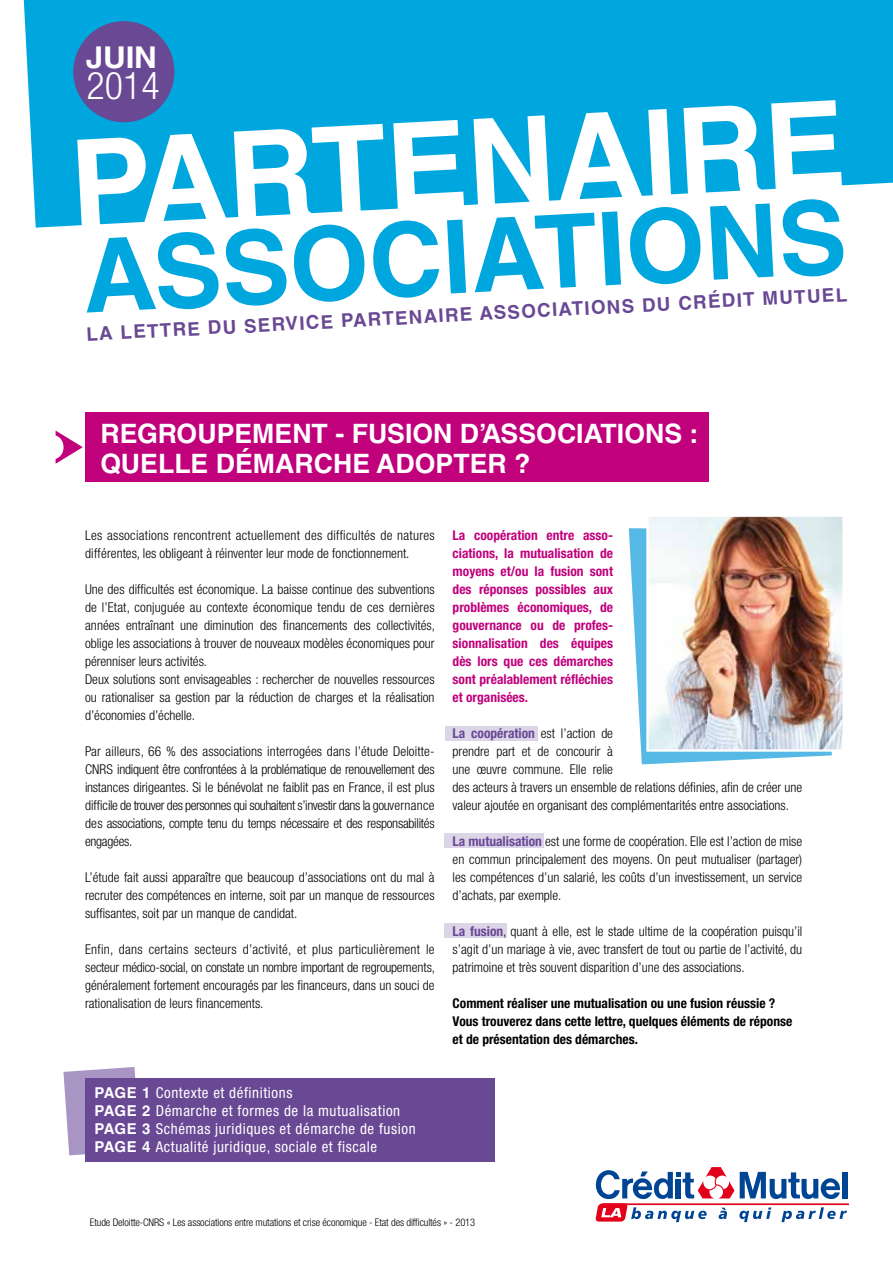
<style>
.page{position:relative;width:893px;height:1263px;background:#fff}
.page>*{position:absolute;margin:0;border:0;box-sizing:border-box;transform-origin:0 0}
.t1{font:700 121.65px "Helvetica LT Std";color:#fff}
.t2{font:700 102px "Helvetica LT Std";color:#00a6de}
.t3{font:300 condensed 38.1px "Helvetica Neue LT";color:#fff}
.t4{font:700 30px "Helvetica LT Std";color:#fff;scale:1.05 1}
.t5{font:700 26.7px "Helvetica LT Std";color:#fff}
.t6{font:700 18.75px "Helvetica LT Std";color:#694894}
.t7{font:condensed 15px/18px "Helvetica Neue";letter-spacing:.04em;color:#fff}
.t8{font:300 condensed 13.5px/18px "Helvetica Neue";color:#000;text-align:justify}
.t9{font:700 condensed 13.5px/18px "Helvetica Neue";color:#c1007c;text-align:justify}
.t10{font:700 condensed 13.5px/18px "Helvetica Neue";color:#000}
.t11{font:300 condensed 13.5px/18px "Helvetica Neue";letter-spacing:.02em;color:#000}
.t12{font:300 condensed 10.5px "Helvetica Neue";letter-spacing:-.01em;color:#000}
.s1{font-family:"Helvetica LT Std";font-weight:700;font-stretch:normal}
.s2{font-weight:700;color:#694894}
</style>
<div class="page">
<div style="left:444px;top:833px;width:100px;height:15px;background:#dcd5e8"></div>
<div style="left:444px;top:923px;width:62px;height:15px;background:#dcd5e8"></div>
<div style="left:445px;top:726px;width:93px;height:15px;background:#dcd5e8"></div>
<svg style="left:63px;top:1067px;width:73px;height:88px"></svg>
<svg style="left:24px;top:0;width:869px;height:228px;background:#1cafe1"></svg>
<div style="left:73px;top:21px;width:101px;height:101px;background:#694894;border-radius:50%"></div>
<div style="left:85px;top:412px;width:624px;height:70px;background:#c1007c"></div>
<svg style="left:56px;top:431px;width:27px;height:33px"></svg>
<div style="left:43px;top:435px;width:21px;height:24px;background:#fff;border-radius:50%"></div>
<div style="left:85px;top:1078px;width:410px;height:84px;background:#694894"></div>
<svg style="left:595px;top:1167px;width:254px;height:55px"></svg>
<svg style="left:629px;top:528px;width:203px;height:236px;fill:#55b8e5"></svg>
<img style="left:649px;top:517px;width:193px;height:232px">
<div style="left:646px;top:514px;width:199px;height:238px;border:2px solid #fff"></div>
<h3 class="t4" style="left:86px;top:40px;width:69px">JUIN</h3>
<h3 class="t3" style="left:87px;top:64px;width:75px">2014</h3>
<h1 class="t1" style="left:66px;top:111px;width:777px;rotate:-3deg">PARTENAIRE</h1>
<h2 class="t2" style="left:79px;top:215px;width:766px;rotate:-3deg">ASSOCIATIONS</h2>
<h3 class="t6" style="left:86px;top:323px;width:763px;rotate:-3deg">LA LETTRE DU SERVICE PARTENAIRE ASSOCIATIONS DU CRÉDIT MUTUEL</h3>
<h3 class="t5" style="left:100px;top:417px;width:78px">REGROUPEMENT</h3>
<h3 class="t5" style="left:335px;top:417px;width:50px">- FUSION</h3>
<h3 class="t5" style="left:460px;top:417px;width:40px">D’ASSOCIATIONS</h3>
<h3 class="t5" style="left:690px;top:417px;width:10px">:</h3>
<h3 class="t5" style="left:100px;top:447px;width:39px">QUELLE</h3>
<h3 class="t5" style="left:216px;top:447px;width:21px">DÉMARC</h3>
<h3 class="t5" style="left:333px;top:447px;width:63px">HE ADOPTER</h3>
<h3 class="t5" style="left:514px;top:447px;width:18px">?</h3>
<p class="t11" style="left:85px;top:526px;width:351px">Les associations rencontrent actuellement des difficultés de natures différentes, les obligeant à réinventer leur mode de fonctionnement.</p>
<p class="t8" style="left:85px;top:580px;width:352px;text-align:left">Une des difficultés est économique. La baisse continue des subventions de l’Etat, conjuguée au contexte économique tendu de ces dernières années entraînant une diminution des financements des collectivités, oblige les associations à trouver de nouveaux modèles économiques pour pérenniser leurs activités.<br>Deux solutions sont envisageables : rechercher de nouvelles ressources ou rationaliser sa gestion par la réduction de charges et la réalisation d’économies d’échelle.</p>
<p class="t8" style="left:85px;top:742px;width:351px">Par ailleurs, 66 % des associations interrogées dans l’étude Deloitte-CNRS indiquent être confrontées à la problématique de renouvellement des instances dirigeantes. Si le bénévolat ne faiblit pas en France, il est plus difficile de trouver des personnes qui souhaitent s’investir dans la gouvernance des associations, compte tenu du temps nécessaire et des responsabilités engagées.</p>
<p class="t8" style="left:85px;top:868px;width:351px">L’étude fait aussi apparaître que beaucoup d’associations ont du mal à recruter des compétences en interne, soit par un manque de ressources suffisantes, soit par un manque de candidat.</p>
<p class="t8" style="left:85px;top:940px;width:352px">Enfin, dans certains secteurs d’activité, et plus particulièrement le secteur médico-social, on constate un nombre important de regroupements, généralement fortement encouragés par les financeurs, dans un souci de rationalisation de leurs financements.</p>
<p class="t7" style="left:95px;top:1084px;width:323px"><span class="s1">PAGE 1</span> Contexte et définitions<br><span class="s1">PAGE 2</span> Démarche et formes de la mutualisation <span class="s1">PAGE 3</span> Schémas juridiques et démarche de fusion <span class="s1">PAGE 4</span> Actualité juridique, sociale et fiscale</p>
<p class="t9" style="left:453px;top:526px;width:162px">La coopération entre asso&shy;ciations, la mutualisation de moyens et/ou la fusion sont des réponses possibles aux problèmes économiques, de gouvernance ou de profes&shy;sionnalisation des équipes dès lors que ces démarches sont préalablement réfléchies et organisées.</p>
<p class="t8" style="left:453px;top:724px;width:351px;text-align:left"><span class="s2">La coopération</span> est l’action de<br>prendre part et de concourir à<br>une œuvre commune. Elle relie<br>des acteurs à travers un ensemble de relations définies, afin de créer une valeur ajoutée en organisant des complémentarités entre associations.</p>
<p class="t8" style="left:453px;top:832px;width:351px"><span class="s2">La mutualisation</span> est une forme de coopération. Elle est l’action de mise en commun principalement des moyens. On peut mutualiser (partager) les compétences d’un salarié, les coûts d’un investissement, un service d’achats, par exemple.</p>
<p class="t8" style="left:453px;top:922px;width:351px"><span class="s2">La fusion</span>, quant à elle, est le stade ultime de la coopération puisqu’il s’agit d’un mariage à vie, avec transfert de tout ou partie de l’activité, du patrimoine et très souvent disparition d’une des associations.</p>
<p class="t10" style="left:453px;top:994px;width:341px">Comment réaliser une mutualisation ou une fusion réussie ?<br>Vous trouverez dans cette lettre, quelques éléments de réponse et de présentation des démarches.</p>
<p class="t12" style="left:90px;top:1216px;width:387px">Etude Deloitte-CNRS « Les associations entre mutations et crise économique - Etat des difficultés » - 2013</p>
</div>
